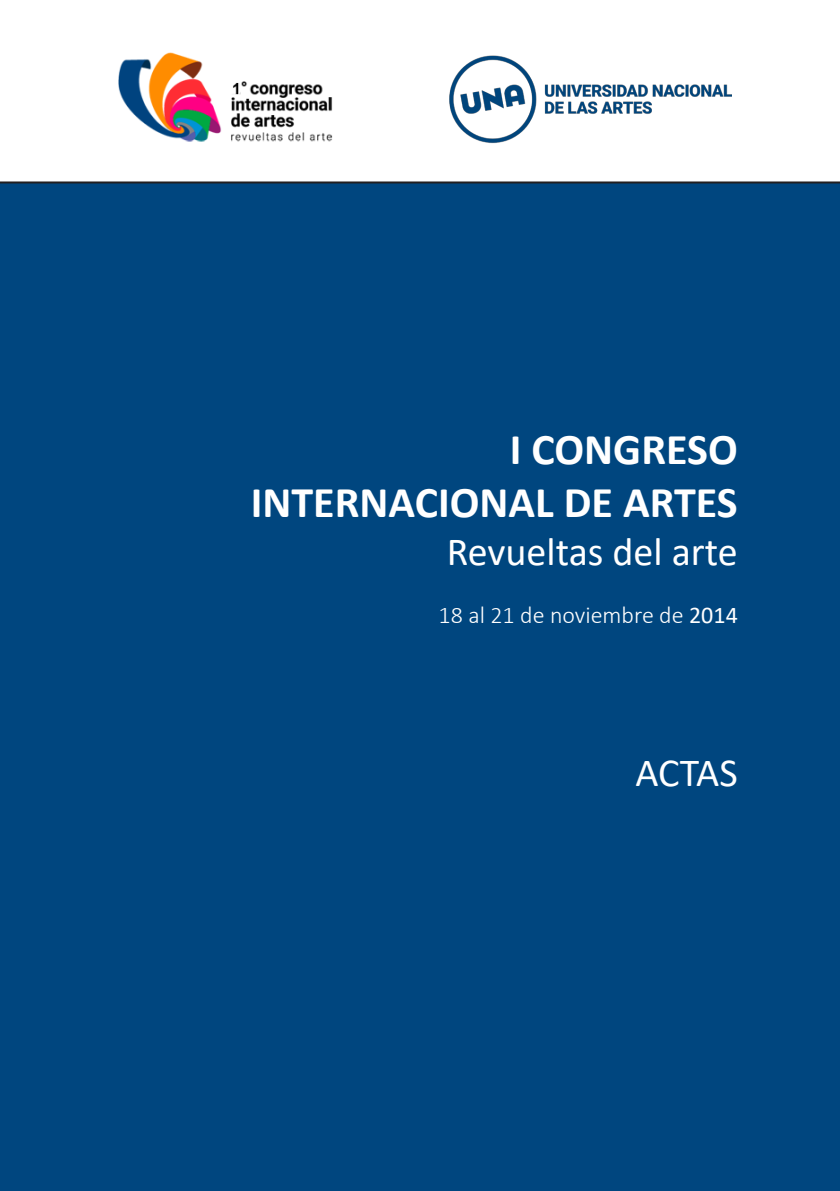
<style>
.page{position:relative;width:840px;height:1191px;background:#fff}
.page>*{position:absolute;margin:0;border:0;box-sizing:border-box;transform-origin:0 0}
.Vol_faux_titre{font:700 44px "Calibri";color:#fff}
.Vol_faux_titre-2{font:40px "Calibri";color:#fff}
.Vol_ss_titre{font:40px "Calibri";letter-spacing:-.005em;color:#fff}
.Vol_ss_titre-2{font:300 24px "Calibri";color:#fff}
.s1{font-weight:400}
</style>
<div class="page">
<div style="left:0;top:181px;width:839px;height:1010px;background:#00467f"></div>
<img style="left:118px;top:52px;width:215px;height:90px">
<img style="left:449px;top:55px;width:281px;height:89px">
<p class="Vol_faux_titre" style="left:509px;top:418px;width:229px">I CONGRESO</p>
<p class="Vol_faux_titre" style="left:250px;top:471px;width:488px">INTERNACIONAL DE ARTES</p>
<p class="Vol_faux_titre-2" style="left:446px;top:524px;width:292px">Revueltas del arte</p>
<p class="Vol_ss_titre-2" style="left:438px;top:599px;width:300px">18 al 21 de noviembre de <span class="s1">2014</span></p>
<p class="Vol_ss_titre" style="left:635px;top:744px;width:104px">ACTAS</p>
</div>
